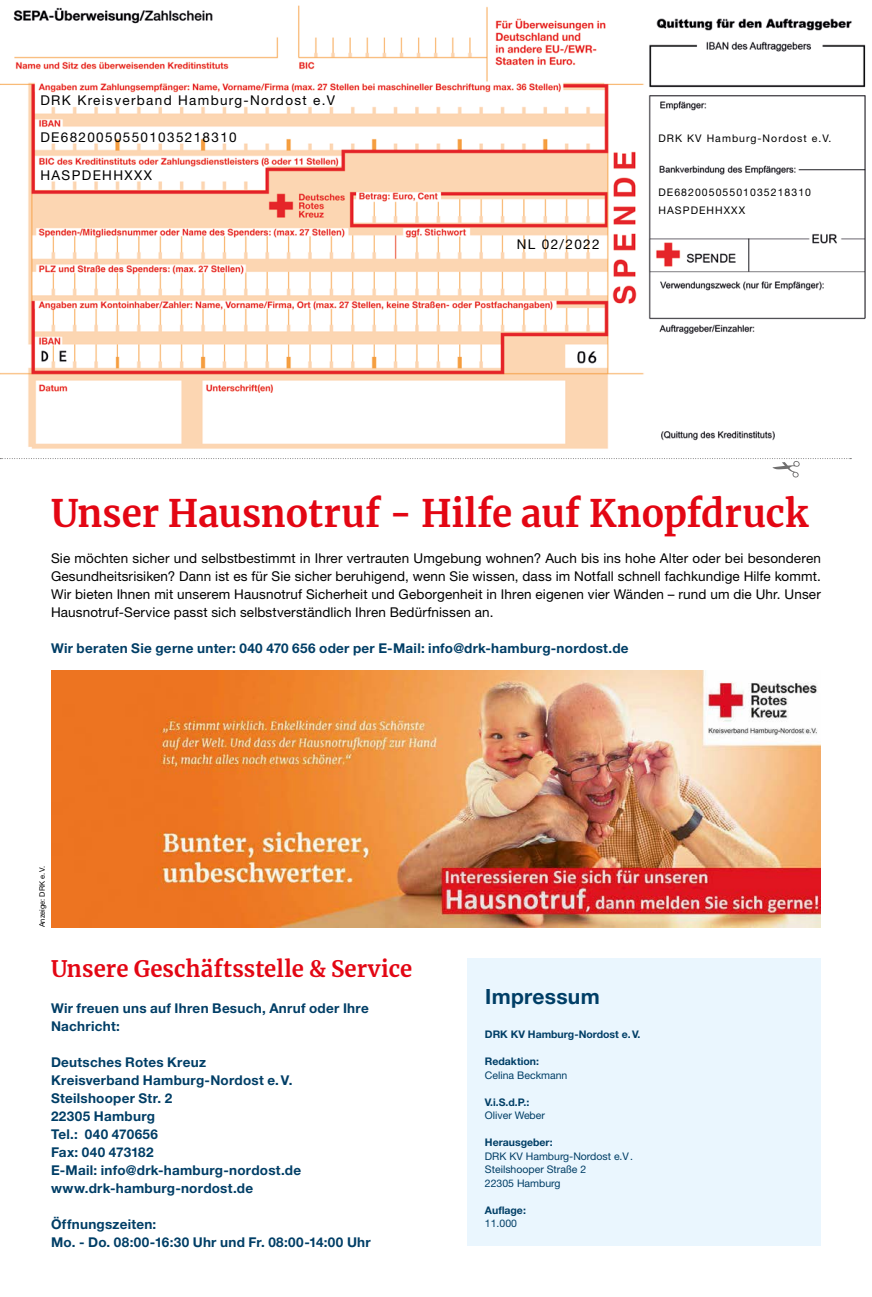
<style>
.page{position:relative;width:872px;height:1297px;background:#fff}
.page>*{position:absolute;margin:0;border:0;box-sizing:border-box;transform-origin:0 0}
.MGB_Headline_23{font:700 37.5px "Merriweather";letter-spacing:-.005em;color:#e30613}
.MGB_Headline_23-2{font:700 22.5px "Merriweather";letter-spacing:.005em;color:#e30613}
.t1{font:700 21px "Helvetica Neue LT Pro";letter-spacing:.015em;color:#003e66}
.MGB_Copy{font:13.5px/18px "Helvetica Neue LT Pro";letter-spacing:.1em;color:#000;text-align:justify}
.MGB_Info{font:700 13.5px "Helvetica Neue LT Pro";letter-spacing:.02em;color:#003e66}
.MGB_Impressum{font:10.5px "Helvetica Neue LT Pro";color:#003e66}
.MGB_Impressum-2{font:700 10.5px "Helvetica Neue LT Pro";color:#003e66}
.t2{font:10.5px "Helvetica Neue LT Pro";letter-spacing:.1em;color:#000}
.MGB_Fotocredits{font:7.5px "Helvetica Neue LT Pro";color:#000}
</style>
<div class="page">
<div style="left:468px;top:959px;width:353px;height:287px;background:#eaf6fe"></div>
<img style="left:0;top:5px;width:866px;height:444px">
<svg style="left:0;top:458px;width:851px;height:19px"></svg>
<img style="left:51px;top:671px;width:770px;height:256px">
<p class="MGB_Copy" style="left:40px;top:90px;width:296px">DRK Kreisverband Hamburg-Nordost e.V</p>
<p class="MGB_Copy" style="left:40px;top:128px;width:198px">DE68200505501035218310</p>
<p class="MGB_Copy" style="left:40px;top:165px;width:113px">HASPDEHHXXX</p>
<p class="MGB_Copy" style="left:517px;top:235px;width:84px">NL 02/2022</p>
<p class="t2" style="left:658px;top:132px;width:174px">DRK KV Hamburg-Nordost e.V.</p>
<p class="t2" style="left:658px;top:186px;width:154px">DE68200505501035218310</p>
<p class="t2" style="left:658px;top:204px;width:88px">HASPDEHHXXX</p>
<p class="MGB_Headline_23" style="left:51px;top:487px;width:758px">Unser Hausnotruf - Hilfe auf Knopfdruck</p>
<p class="MGB_Copy" style="left:51px;top:548px;width:771px">Sie möchten sicher und selbstbestimmt in Ihrer vertrauten Umgebung wohnen? Auch bis ins hohe Alter oder bei besonderen Gesundheitsrisiken? Dann ist es für Sie sicher beruhigend, wenn Sie wissen, dass im Notfall schnell fachkundige Hilfe kommt.<br>Wir bieten Ihnen mit unserem Hausnotruf Sicherheit und Geborgenheit in Ihren eigenen vier Wänden – rund um die Uhr. Unser Hausnotruf-Service passt sich selbstverständlich Ihren Bedürfnissen an.</p>
<p class="MGB_Info" style="left:51px;top:639px;width:579px">Wir beraten Sie gerne unter: 040 470 656 oder per E-Mail: info@drk-hamburg-nordost.de</p>
<p class="MGB_Fotocredits" style="left:38px;top:927px;width:63px;rotate:-90deg">Anzeige: DRK e.V.</p>
<p class="MGB_Headline_23-2" style="left:51px;top:953px;width:363px">Unsere Geschäftsstelle &amp; Service</p>
<p class="MGB_Info" style="left:51px;top:999px;width:319px">Wir freuen uns auf Ihren Besuch, Anruf oder Ihre</p>
<p class="MGB_Info" style="left:51px;top:1017px;width:70px">Nachricht:</p>
<p class="MGB_Info" style="left:51px;top:1053px;width:156px">Deutsches Rotes Kreuz</p>
<p class="MGB_Info" style="left:51px;top:1071px;width:243px">Kreisverband Hamburg-Nordost e.V.</p>
<p class="MGB_Info" style="left:51px;top:1089px;width:123px">Steilshooper Str. 2</p>
<p class="MGB_Info" style="left:51px;top:1107px;width:106px">22305 Hamburg</p>
<p class="MGB_Info" style="left:51px;top:1125px;width:108px">Tel.: 040 470656</p>
<p class="MGB_Info" style="left:51px;top:1143px;width:104px">Fax: 040 473182</p>
<p class="MGB_Info" style="left:51px;top:1161px;width:252px">E-Mail: info@drk-hamburg-nordost.de</p>
<p class="MGB_Info" style="left:51px;top:1179px;width:204px">www.drk-hamburg-nordost.de</p>
<p class="MGB_Info" style="left:51px;top:1215px;width:107px">Öffnungszeiten:</p>
<p class="MGB_Info" style="left:51px;top:1233px;width:321px">Mo. - Do. 08:00-16:30 Uhr und Fr. 08:00-14:00 Uhr</p>
<p class="t1" style="left:485px;top:983px;width:116px">Impressum</p>
<p class="MGB_Impressum-2" style="left:485px;top:1028px;width:157px">DRK KV Hamburg-Nordost e.V.</p>
<p class="MGB_Impressum-2" style="left:485px;top:1055px;width:56px">Redaktion:</p>
<p class="MGB_Impressum" style="left:485px;top:1068px;width:84px">Celina Beckmann</p>
<p class="MGB_Impressum-2" style="left:485px;top:1095px;width:46px">V.i.S.d.P.:</p>
<p class="MGB_Impressum" style="left:485px;top:1109px;width:62px">Oliver Weber</p>
<p class="MGB_Impressum-2" style="left:485px;top:1136px;width:69px">Herausgeber:</p>
<p class="MGB_Impressum" style="left:485px;top:1149px;width:150px">DRK KV Hamburg-Nordost e.V.</p>
<p class="MGB_Impressum" style="left:485px;top:1163px;width:103px">Steilshooper Straße 2</p>
<p class="MGB_Impressum" style="left:485px;top:1176px;width:77px">22305 Hamburg</p>
<p class="MGB_Impressum-2" style="left:485px;top:1203px;width:43px">Auflage:</p>
<p class="MGB_Impressum" style="left:485px;top:1217px;width:34px">11.000</p>
</div>
